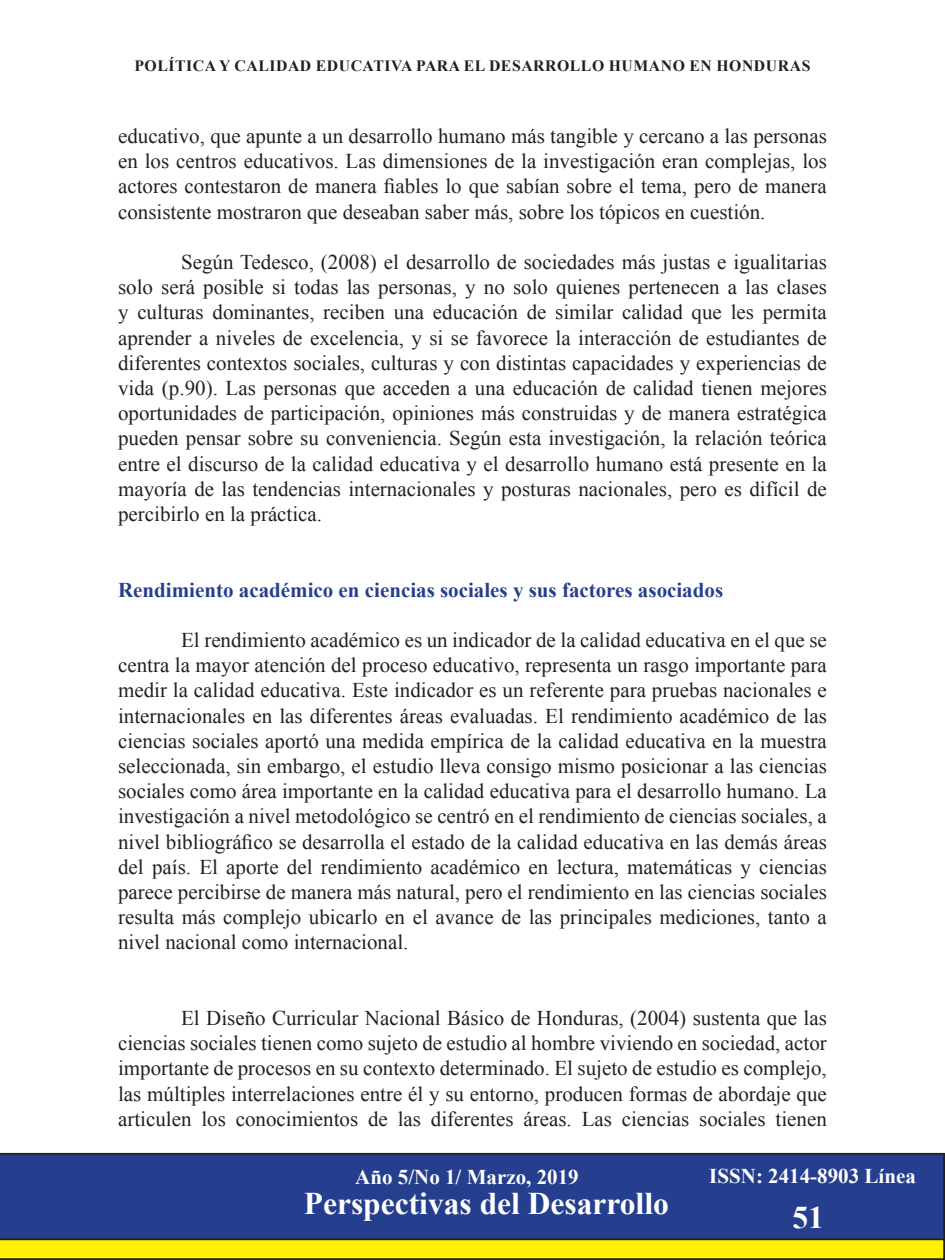
<style>
.page{position:relative;width:945px;height:1260px;background:#fff}
.page>*{position:absolute;margin:0;border:0;box-sizing:border-box;transform-origin:0 0}
.t1{font:700 31.5px "Times New Roman";color:#fff}
.t2{font:21px/25.2px "Times New Roman";color:#231f20;text-align:justify}
.t3{font:700 21px "Times New Roman";color:#253f8e}
.t4{font:700 21px "Times New Roman";color:#fff}
.t5{font:700 15.75px "Times New Roman";letter-spacing:.035em;color:#231f20}
</style>
<div class="page">
<svg style="left:0;top:1240px;width:945px;height:20px;background:#e8db04"></svg>
<div style="left:0;top:1153px;width:945px;height:87px;background:#253f8e"></div>
<p class="t5" style="left:134px;top:55px;width:677px">POLÍTICA Y CALIDAD EDUCATIVA PARA EL DESARROLLO HUMANO EN HONDURAS</p>
<p class="t2" style="left:118px;top:123px;width:710px">educativo, que apunte a un desarrollo humano más tangible y cercano a las personas en los centros educativos. Las dimensiones de la investigación eran complejas, los actores contestaron de manera fiables lo que sabían sobre el tema, pero de manera consistente mostraron que deseaban saber más, sobre los tópicos en cuestión.</p>
<p class="t2" style="left:118px;top:249px;width:710px;text-indent:63px">Según Tedesco, (2008) el desarrollo de sociedades más justas e igualitarias solo será posible si todas las personas, y no solo quienes pertenecen a las clases y culturas dominantes, reciben una educación de similar calidad que les permita aprender a niveles de excelencia, y si se favorece la interacción de estudiantes de diferentes contextos sociales, culturas y con distintas capacidades y experiencias de vida (p.90). Las personas que acceden a una educación de calidad tienen mejores oportunidades de participación, opiniones más construidas y de manera estratégica pueden pensar sobre su conveniencia. Según esta investigación, la relación teórica entre el discurso de la calidad educativa y el desarrollo humano está presente en la mayoría de las tendencias internacionales y posturas nacionales, pero es difícil de percibirlo en la práctica.</p>
<p class="t3" style="left:118px;top:575px;width:607px">Rendimiento académico en ciencias sociales y sus factores asociados</p>
<p class="t2" style="left:118px;top:627px;width:710px;text-indent:63px">El rendimiento académico es un indicador de la calidad educativa en el que se centra la mayor atención del proceso educativo, representa un rasgo importante para medir la calidad educativa. Este indicador es un referente para pruebas nacionales e internacionales en las diferentes áreas evaluadas. El rendimiento académico de las ciencias sociales aportó una medida empírica de la calidad educativa en la muestra seleccionada, sin embargo, el estudio lleva consigo mismo posicionar a las ciencias sociales como área importante en la calidad educativa para el desarrollo humano. La investigación a nivel metodológico se centró en el rendimiento de ciencias sociales, a nivel bibliográfico se desarrolla el estado de la calidad educativa en las demás áreas del país. El aporte del rendimiento académico en lectura, matemáticas y ciencias parece percibirse de manera más natural, pero el rendimiento en las ciencias sociales resulta más complejo ubicarlo en el avance de las principales mediciones, tanto a nivel nacional como internacional.</p>
<p class="t2" style="left:118px;top:1005px;width:710px;text-indent:63px">El Diseño Curricular Nacional Básico de Honduras, (2004) sustenta que las ciencias sociales tienen como sujeto de estudio al hombre viviendo en sociedad, actor importante de procesos en su contexto determinado. El sujeto de estudio es complejo, las múltiples interrelaciones entre él y su entorno, producen formas de abordaje que articulen los conocimientos de las diferentes áreas. Las ciencias sociales tienen</p>
<p class="t4" style="left:355px;top:1162px;width:225px">Año 5/No 1/ Marzo, 2019</p>
<p class="t4" style="left:709px;top:1161px;width:208px">ISSN: 2414-8903 Línea</p>
<h1 class="t1" style="left:304px;top:1181px;width:367px">Perspectivas del Desarrollo</h1>
<h1 class="t1" style="left:792px;top:1194px;width:33px">51</h1>
</div>
